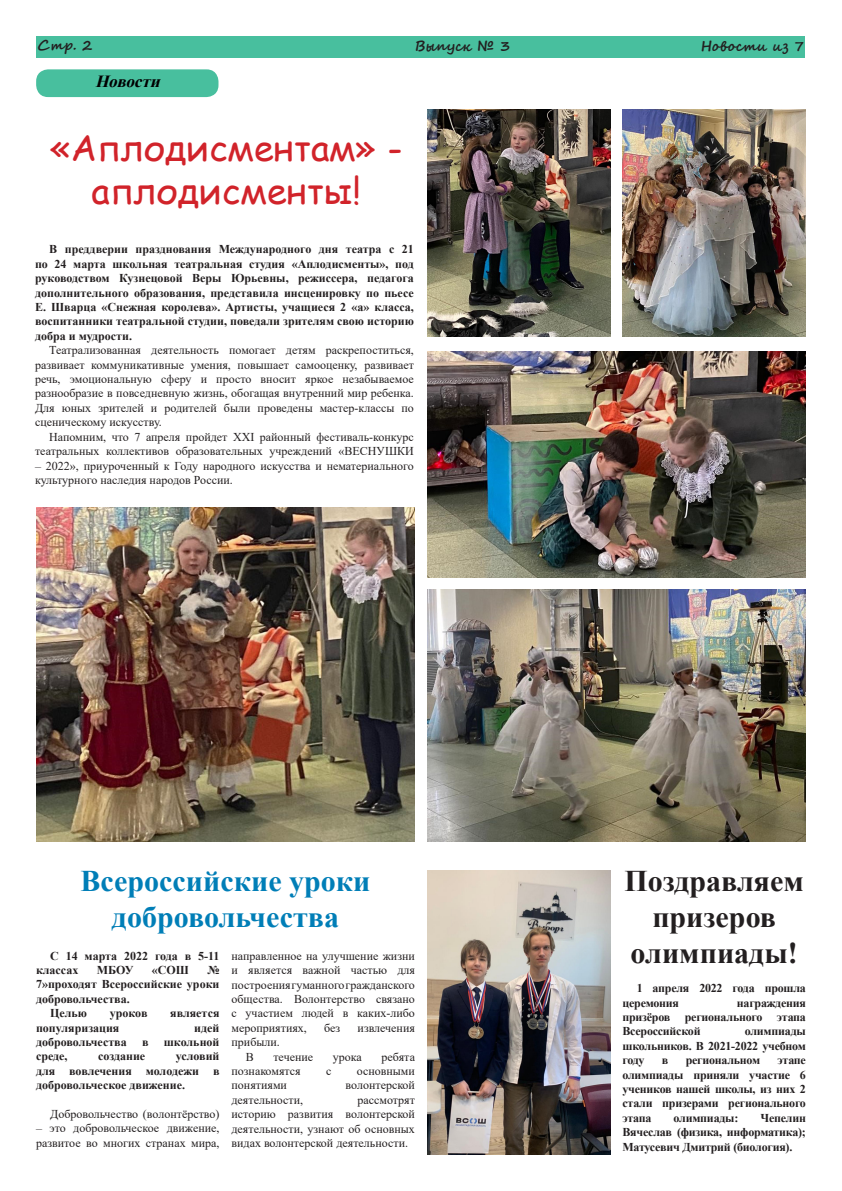
<style>
.page{position:relative;width:842px;height:1191px;background:#fff}
.page>*{position:absolute;margin:0;border:0;box-sizing:border-box;transform-origin:0 0}
.t1{font:36px/43.2px "Comic Sans MS";color:#d1232a;text-align:center}
.t2{font:700 30px/36px "Times New Roman";color:#007eb7;text-align:center}
.t3{font:700 30px/36px "Times New Roman";color:#231f20;text-align:center}
.t4{font:italic 700 17px "Times New Roman";color:#000001}
.t5{font:700 14px "Segoe Script";color:#231f20}
.t6{font:12px/14.4px "Times New Roman";color:#231f20;text-align:justify}
.t7{font:700 12px/14.4px "Times New Roman";letter-spacing:-.02em;color:#231f20;text-align:justify}
.t8{font:700 12px/14.4px "Times New Roman";color:#231f20}
</style>
<div class="page">
<div style="left:36px;top:37px;width:768px;height:21px;background:#48bf9e"></div>
<div style="left:36px;top:69px;width:182px;height:28px;background:#48bf9e;border-radius:12px"></div>
<img style="left:36px;top:507px;width:379px;height:334px">
<img style="left:427px;top:110px;width:183px;height:227px">
<img style="left:427px;top:351px;width:379px;height:226px">
<img style="left:427px;top:590px;width:379px;height:251px">
<img style="left:622px;top:110px;width:184px;height:227px">
<img style="left:427px;top:870px;width:183px;height:285px">
<p class="t5" style="left:38px;top:34px;width:56px">Стр. 2</p>
<p class="t5" style="left:415px;top:34px;width:97px">Выпуск № 3</p>
<p class="t5" style="left:701px;top:34px;width:105px">Новости из 7</p>
<p class="t4" style="left:95px;top:69px;width:72px">Новости</p>
<p class="t1" style="left:50px;top:125px;width:354px">«Аплодисментам» - аплодисменты!</p>
<p class="t7" style="left:35px;top:242px;width:380px;text-indent:14px">В преддверии празднования Международного дня театра с 21 по 24 марта школьная театральная студия «Аплодисменты», под руководством Кузнецовой Веры Юрьевны, режиссера, педагога дополнительного образования, представила инсценировку по пьесе Е. Шварца «Снежная королева». Артисты, учащиеся 2 «а» класса, воспитанники театральной студии, поведали зрителям свою историю добра и мудрости.</p>
<p class="t6" style="left:35px;top:343px;width:380px;text-indent:14px">Театрализованная деятельность помогает детям раскрепоститься, развивает коммуникативные умения, повышает самооценку, развивает речь, эмоциональную сферу и просто вносит яркое незабываемое разнообразие в повседневную жизнь, обогащая внутренний мир ребенка.<br>Для юных зрителей и родителей были проведены мастер-классы по сценическому искусству.</p>
<p class="t6" style="left:35px;top:429px;width:380px;text-align:right">Напомним, что 7 апреля пройдет XXI районный фестиваль-конкурс театральных коллективов образовательных учреждений «ВЕСНУШКИ</p>
<p class="t6" style="left:35px;top:458px;width:380px">– 2022», приуроченный к Году народного искусства и нематериального культурного наследия народов России.</p>
<p class="t2" style="left:81px;top:862px;width:291px">Всероссийские уроки добровольчества</p>
<p class="t6" style="left:231px;top:948px;width:185px">направленное на улучшение жизни и является важной частью для построения гуманного гражданского общества. Волонтерство связано с участием людей в каких-либо мероприятиях,</p>
<p class="t8" style="left:36px;top:948px;width:185px;text-indent:14px">С 14 марта 2022 года в 5-11 классах</p>
<p class="t7" style="left:97px;top:962px;width:38px">МБОУ</p>
<p class="t7" style="left:152px;top:962px;width:39px">«СОШ</p>
<p class="t7" style="left:36px;top:962px;width:185px;text-indent:171px">№ 7»проходят Всероссийские уроки добровольчества.</p>
<p class="t7" style="left:50px;top:1005px;width:38px">Целью</p>
<p class="t7" style="left:110px;top:1005px;width:39px">уроков</p>
<p class="t8" style="left:170px;top:1005px;width:51px">является</p>
<p class="t8" style="left:36px;top:1020px;width:85px">популяризация</p>
<p class="t7" style="left:194px;top:1020px;width:27px">идей</p>
<p class="t8" style="left:36px;top:1034px;width:92px">добровольчества</p>
<p class="t7" style="left:142px;top:1034px;width:8px">в</p>
<p class="t8" style="left:164px;top:1034px;width:57px">школьной</p>
<p class="t7" style="left:36px;top:1048px;width:33px">среде,</p>
<p class="t8" style="left:98px;top:1048px;width:49px">создание</p>
<p class="t6" style="left:324px;top:1020px;width:18px">без</p>
<p class="t6" style="left:358px;top:1020px;width:59px">извлечения</p>
<p class="t6" style="left:231px;top:1034px;width:50px">прибыли.</p>
<p class="t6" style="left:246px;top:1049px;width:10px">В</p>
<p class="t6" style="left:273px;top:1049px;width:41px">течение</p>
<p class="t6" style="left:333px;top:1049px;width:30px">урока</p>
<p class="t6" style="left:382px;top:1049px;width:35px">ребята</p>
<p class="t6" style="left:231px;top:1063px;width:71px">познакомятся</p>
<p class="t6" style="left:326px;top:1063px;width:7px">с</p>
<p class="t6" style="left:357px;top:1063px;width:60px">основными</p>
<p class="t6" style="left:231px;top:1077px;width:57px">понятиями</p>
<p class="t6" style="left:346px;top:1077px;width:71px">волонтерской</p>
<p class="t6" style="left:231px;top:1092px;width:73px">деятельности,</p>
<p class="t7" style="left:36px;top:1048px;width:185px;text-indent:140px">условий для вовлечения молодежи в добровольческое движение.</p>
<p class="t6" style="left:50px;top:1106px;width:171px">Добровольчество (волонтёрство)</p>
<p class="t6" style="left:36px;top:1120px;width:185px">– это добровольческое движение, развитое во многих странах мира,</p>
<p class="t6" style="left:231px;top:1092px;width:185px;text-indent:126px">рассмотрят историю развития волонтерской деятельности, узнают об основных видах волонтерской деятельности.</p>
<p class="t3" style="left:624px;top:862px;width:181px">Поздравляем призеров олимпиады!</p>
<p class="t7" style="left:622px;top:980px;width:185px;text-indent:14px">1 апреля 2022 года прошла церемония</p>
<p class="t7" style="left:622px;top:995px;width:185px;text-indent:114px">награждения призёров регионального этапа Всероссийской</p>
<p class="t7" style="left:622px;top:1023px;width:185px;text-indent:122px">олимпиады школьников. В 2021-2022 учебном году</p>
<p class="t7" style="left:622px;top:1052px;width:185px;text-indent:155px">этапе олимпиады приняли участие 6 учеников нашей школы, из них 2 стали призерами регионального этапа</p>
<p class="t7" style="left:662px;top:1052px;width:8px">в</p>
<p class="t7" style="left:686px;top:1052px;width:76px">региональном</p>
<p class="t7" style="left:622px;top:1110px;width:185px;text-indent:138px">Чепелин Вячеслав (физика, информатика); Матусевич Дмитрий (биология).</p>
<p class="t7" style="left:674px;top:1110px;width:66px">олимпиады:</p>
</div>
